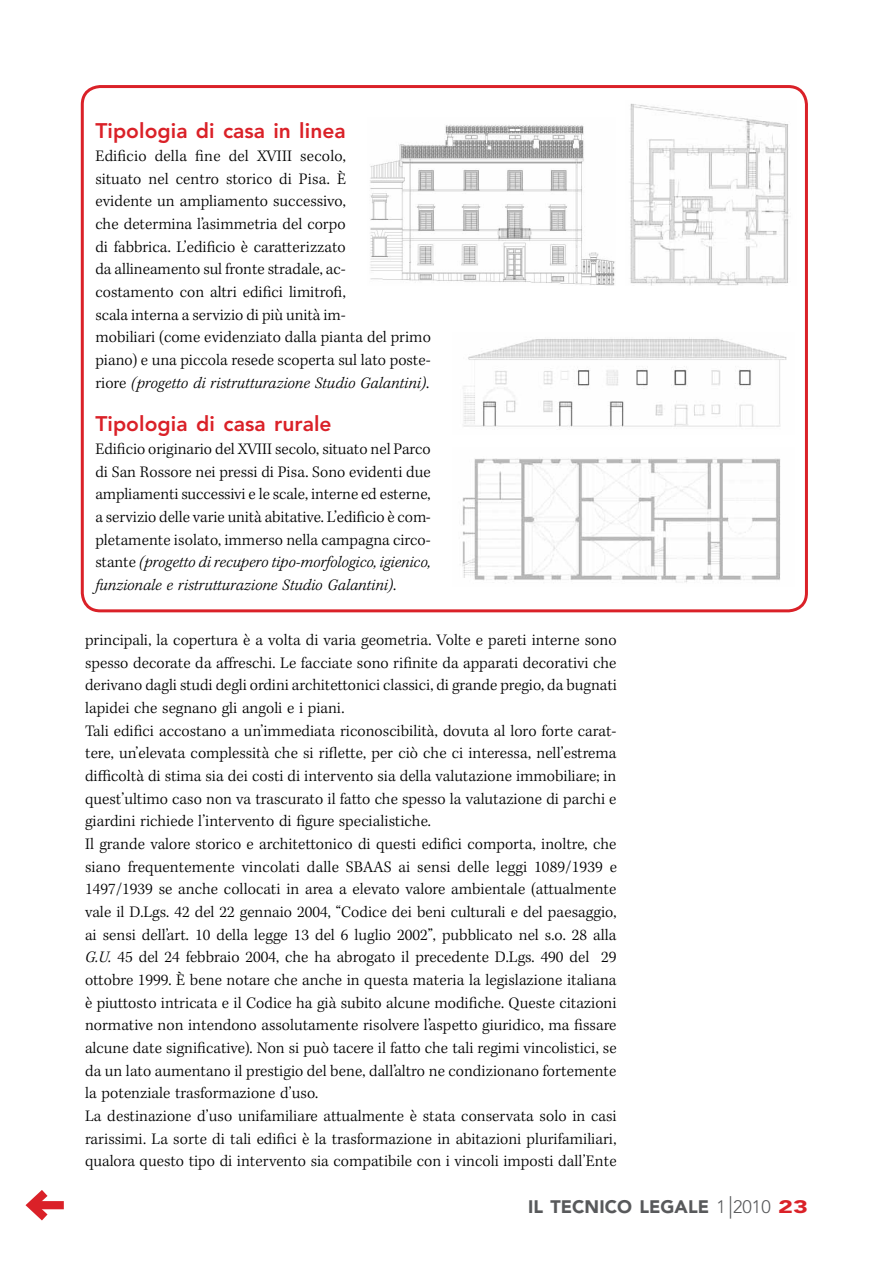
<style>
.page{position:relative;width:893px;height:1263px;background:#fff}
.page>*{position:absolute;margin:0;border:0;box-sizing:border-box;transform-origin:0 0}
.t1{font:800 21px "Avenir LT Std";letter-spacing:.005em;color:#da2128}
.t2{font:900 18px "Avenir LT Std";letter-spacing:.005em;color:#58595b}
.t3{font:300 16.5px/22.6px "Kepler Std";color:#000}
.s1{font-style:italic}
.s2{font-weight:300}
.s3{font-weight:300;font-size:22.5px}
.s4{color:#da2128}
</style>
<div class="page">
<div style="left:81px;top:85px;width:727px;height:527px;border:3px solid #da2128;border-radius:18px"></div>
<img style="left:462px;top:458px;width:319px;height:125px">
<img style="left:630px;top:103px;width:161px;height:183px">
<img style="left:370px;top:124px;width:245px;height:162px">
<img style="left:463px;top:337px;width:324px;height:90px">
<div style="left:32px;top:1201px;width:32px;height:8px;background:#da2128"></div>
<svg style="left:25px;top:1190px;width:31px;height:31px"></svg>
<p class="t1" style="left:95px;top:119px;width:252px">Tipologia di casa in linea</p>
<p class="t3" style="left:95px;top:145px;width:337px">Edificio della fine del XVIII secolo,<br>situato nel centro storico di Pisa. È<br>evidente un ampliamento successivo,<br>che determina l’asimmetria del corpo<br>di fabbrica. L’edificio è caratterizzato<br>da allineamento sul fronte stradale, ac-<br>costamento con altri edifici limitrofi,<br>scala interna a servizio di più unità im-<br>mobiliari (come evidenziato dalla pianta del primo piano) e una piccola resede scoperta sul lato poste&shy;riore <span class="s1">(progetto di ristrutturazione Studio Galantini)</span>.</p>
<p class="t1" style="left:95px;top:412px;width:238px">Tipologia di casa rurale</p>
<p class="t3" style="left:95px;top:438px;width:337px;text-align:justify">Edificio originario del XVIII secolo, situato nel Parco di San Rossore nei pressi di Pisa. Sono evidenti due ampliamenti successivi e le scale, interne ed esterne, a servizio delle varie unità abitative. L’edificio è com&shy;pletamente isolato, immerso nella campagna circo&shy;stante <span class="s1">(progetto di recupero tipo-morfologico, igienico, funzionale e ristrutturazione Studio Galantini)</span>.</p>
<p class="t3" style="left:85px;top:629px;width:533px">principali, la copertura è a volta di varia geometria. Volte e pareti interne sono spesso decorate da affreschi. Le facciate sono rifinite da apparati decorativi che derivano dagli studi degli ordini architettonici classici, di grande pregio, da bugnati lapidei che segnano gli angoli e i piani.<br>Tali edifici accostano a un’immediata riconoscibilità, dovuta al loro forte carat&shy;tere, un’elevata complessità che si riflette, per ciò che ci interessa, nell’estrema difficoltà di stima sia dei costi di intervento sia della valutazione immobiliare; in quest’ultimo caso non va trascurato il fatto che spesso la valutazione di parchi e giardini richiede l’intervento di figure specialistiche.<br>Il grande valore storico e architettonico di questi edifici comporta, inoltre, che siano frequentemente vincolati dalle SBAAS ai sensi delle leggi 1089/1939 e 1497/1939 se anche collocati in area a elevato valore ambientale (attualmente vale il D.Lgs. 42 del 22 gennaio 2004, “Codice dei beni culturali e del paesaggio, ai sensi dell’art. 10 della legge 13 del 6 luglio 2002”, pubblicato nel s.o. 28 alla <span class="s1">G.U.</span> 45 del 24 febbraio 2004, che ha abrogato il precedente D.Lgs. 490 del 29 ottobre 1999. È bene notare che anche in questa materia la legislazione italiana è piuttosto intricata e il Codice ha già subito alcune modifiche. Queste citazioni normative non intendono assolutamente risolvere l’aspetto giuridico, ma fissare alcune date significative). Non si può tacere il fatto che tali regimi vincolistici, se da un lato aumentano il prestigio del bene, dall’altro ne condizionano fortemente la potenziale trasformazione d’uso.<br>La destinazione d’uso unifamiliare attualmente è stata conservata solo in casi rarissimi. La sorte di tali edifici è la trasformazione in abitazioni plurifamiliari, qualora questo tipo di intervento sia compatibile con i vincoli imposti dall’Ente</p>
<p class="t2" style="left:528px;top:1196px;width:281px">IL TECNICO LEGALE <span class="s2">1</span> <span class="s3">|</span><span class="s2">2010</span> <span class="s4">23</span></p>
</div>
